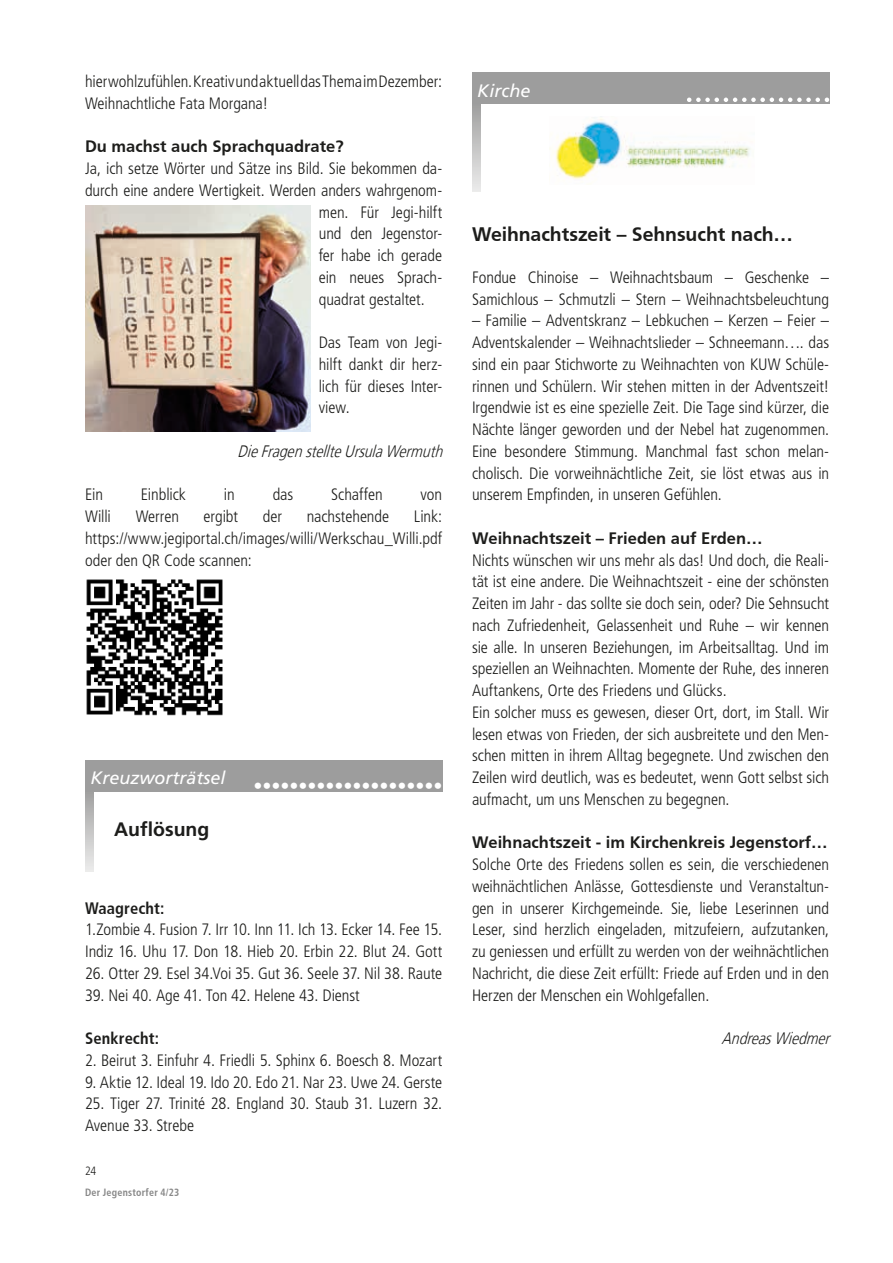
<style>
.page{position:relative;width:893px;height:1263px;background:#fff}
.page>*{position:absolute;margin:0;border:0;box-sizing:border-box;transform-origin:0 0}
.t1{font:700 19.5px "Frutiger CE";letter-spacing:-.005em;color:#1d1d1b}
.t2{font:700 19.5px "Frutiger";color:#1d1d1b}
.t3{font:italic 18px "Frutiger";color:#fff}
.t4{font:300 condensed 16.5px/21.8px "Frutiger";letter-spacing:-.005em;color:#1d1d1b}
.t5{font:700 16.5px "Frutiger CE";color:#1d1d1b}
.t6{font:italic 300 16.5px "Frutiger";color:#1d1d1b;scale:.85 1}
.t7{font:700 condensed 16.5px "Frutiger";letter-spacing:.005em;color:#1d1d1b}
.t8{font:300 condensed 12px "Frutiger";color:#1d1d1b}
.t9{font:700 condensed 10.5px "Frutiger";letter-spacing:.025em;color:#878787;scale:.95 1}
</style>
<div class="page">
<svg style="left:85px;top:791px;width:9px;height:80px"></svg>
<div style="left:85px;top:760px;width:357px;height:31px;background:#9d9d9d"></div>
<img style="left:86px;top:579px;width:137px;height:137px">
<img style="left:85px;top:206px;width:225px;height:226px">
<div style="left:472px;top:72px;width:357px;height:32px;background:#9d9d9d"></div>
<svg style="left:472px;top:104px;width:8px;height:87px"></svg>
<svg style="left:687px;top:98px;width:142px;height:4px"></svg>
<img style="left:549px;top:117px;width:201px;height:62px">
<p class="t4" style="left:85px;top:71px;width:359px">hier wohlzufühlen. Kreativ und aktuell das Thema im Dezember:<br>Weihnachtliche Fata Morgana!</p>
<p class="t5" style="left:85px;top:137px;width:260px">Du machst auch Sprachquadrate?</p>
<p class="t4" style="left:85px;top:158px;width:359px">Ja, ich setze Wörter und Sätze ins Bild. Sie bekommen da-</p>
<p class="t4" style="left:85px;top:179px;width:359px">durch eine andere Wertigkeit. Werden anders wahrgenom-</p>
<p class="t4" style="left:319px;top:201px;width:125px">men. Für Jegi-hilft</p>
<p class="t4" style="left:319px;top:223px;width:125px">und den Jegenstor-</p>
<p class="t4" style="left:319px;top:245px;width:125px">fer habe ich gerade</p>
<p class="t4" style="left:319px;top:266px;width:125px">ein neues Sprach-</p>
<p class="t4" style="left:319px;top:288px;width:105px">quadrat gestaltet.</p>
<p class="t4" style="left:319px;top:332px;width:125px;text-align:justify">Das Team von Jegi&shy;hilft dankt dir herz&shy;lich für dieses Inter&shy;view.</p>
<p class="t6" style="left:238px;top:442px;width:248px">DieFragenstellteUrsulaWermuth</p>
<p class="t4" style="left:85px;top:484px;width:19px">Ein</p>
<p class="t4" style="left:141px;top:484px;width:47px">Einblick</p>
<p class="t4" style="left:224px;top:484px;width:12px">in</p>
<p class="t4" style="left:273px;top:484px;width:22px">das</p>
<p class="t4" style="left:331px;top:484px;width:53px">Schaffen</p>
<p class="t4" style="left:421px;top:484px;width:23px">von</p>
<p class="t4" style="left:85px;top:506px;width:27px">Willi</p>
<p class="t4" style="left:136px;top:506px;width:45px">Werren</p>
<p class="t4" style="left:204px;top:506px;width:36px">ergibt</p>
<p class="t4" style="left:263px;top:506px;width:21px">der</p>
<p class="t4" style="left:307px;top:506px;width:84px">nachstehende</p>
<p class="t4" style="left:85px;top:506px;width:359px;text-align:justify;text-indent:329px">Link: https://www.jegiportal.ch/images/willi/Werkschau_Willi.pdf oder den QR Code scannen:</p>
<p class="t3" style="left:90px;top:767px;width:137px">Kreuzworträtsel</p>
<p class="t2" style="left:114px;top:818px;width:97px">Auflösung</p>
<p class="t3" style="left:253px;top:775px;width:190px">•••••••••••••••••••••</p>
<p class="t7" style="left:85px;top:898px;width:81px">Waagrecht:</p>
<p class="t4" style="left:85px;top:919px;width:359px">1.Zombie 4. Fusion 7. Irr 10. Inn 11. Ich 13. Ecker 14. Fee 15.<br>Indiz 16. Uhu 17. Don 18. Hieb 20. Erbin 22. Blut 24. Gott</p>
<p class="t4" style="left:85px;top:962px;width:359px">26. Otter 29. Esel 34.Voi 35. Gut 36. Seele 37. Nil 38. Raute</p>
<p class="t4" style="left:85px;top:984px;width:276px">39. Nei 40. Age 41. Ton 42. Helene 43. Dienst</p>
<p class="t7" style="left:85px;top:1028px;width:75px">Senkrecht:</p>
<p class="t4" style="left:85px;top:1049px;width:359px">2. Beirut 3. Einfuhr 4. Friedli 5. Sphinx 6. Boesch 8. Mozart</p>
<p class="t4" style="left:85px;top:1071px;width:359px">9. Aktie 12. Ideal 19. Ido 20. Edo 21. Nar 23. Uwe 24. Gerste</p>
<p class="t4" style="left:85px;top:1093px;width:356px">25. Tiger 27. Trinité 28. England 30. Staub 31. Luzern 32.<br>Avenue 33. Strebe</p>
<p class="t8" style="left:85px;top:1164px;width:13px">24</p>
<p class="t9" style="left:85px;top:1186px;width:101px">Der Jegenstorfer 4/23</p>
<p class="t3" style="left:477px;top:80px;width:55px">Kirche</p>
<p class="t1" style="left:472px;top:222px;width:323px">Weihnachtszeit – Sehnsucht nach…</p>
<p class="t4" style="left:472px;top:266px;width:359px">Fondue Chinoise – Weihnachtsbaum – Geschenke –<br>Samichlous – Schmutzli – Stern – Weihnachtsbeleuchtung</p>
<p class="t4" style="left:472px;top:310px;width:359px">– Familie – Adventskranz – Lebkuchen – Kerzen – Feier – Adventskalender – Weihnachtslieder – Schneemann…. das sind ein paar Stichworte zu Weihnachten von KUW Schüle&shy;rinnen und Schülern. Wir stehen mitten in der Adventszeit!<br>Irgendwie ist es eine spezielle Zeit. Die Tage sind kürzer, die Nächte länger geworden und der Nebel hat zugenommen.<br>Eine besondere Stimmung. Manchmal fast schon melan&shy;cholisch. Die vorweihnächtliche Zeit, sie löst etwas aus in unserem Empfinden, in unseren Gefühlen.</p>
<p class="t5" style="left:472px;top:528px;width:292px">Weihnachtszeit – Frieden auf Erden…</p>
<p class="t4" style="left:472px;top:549px;width:359px">Nichts wünschen wir uns mehr als das! Und doch, die Reali&shy;tät ist eine andere. Die Weihnachtszeit - eine der schönsten Zeiten im Jahr - das sollte sie doch sein, oder? Die Sehnsucht nach Zufriedenheit, Gelassenheit und Ruhe – wir kennen sie alle. In unseren Beziehungen, im Arbeitsalltag. Und im speziellen an Weihnachten. Momente der Ruhe, des inneren Auftankens, Orte des Friedens und Glücks.<br>Ein solcher muss es gewesen, dieser Ort, dort, im Stall. Wir lesen etwas von Frieden, der sich ausbreitete und den Men&shy;schen mitten in ihrem Alltag begegnete. Und zwischen den Zeilen wird deutlich, was es bedeutet, wenn Gott selbst sich aufmacht, um uns Menschen zu begegnen.</p>
<p class="t5" style="left:472px;top:833px;width:357px">Weihnachtszeit - im Kirchenkreis Jegenstorf…</p>
<p class="t4" style="left:472px;top:854px;width:359px;text-align:justify">Solche Orte des Friedens sollen es sein, die verschiedenen weihnächtlichen Anlässe, Gottesdienste und Veranstaltun&shy;gen in unserer Kirchgemeinde. Sie, liebe Leserinnen und Leser, sind herzlich eingeladen, mitzufeiern, aufzutanken, zu geniessen und erfüllt zu werden von der weihnächtlichen Nachricht, die diese Zeit erfüllt: Friede auf Erden und in den Herzen der Menschen ein Wohlgefallen.</p>
<p class="t6" style="left:722px;top:1029px;width:134px">AndreasWiedmer</p>
</div>
